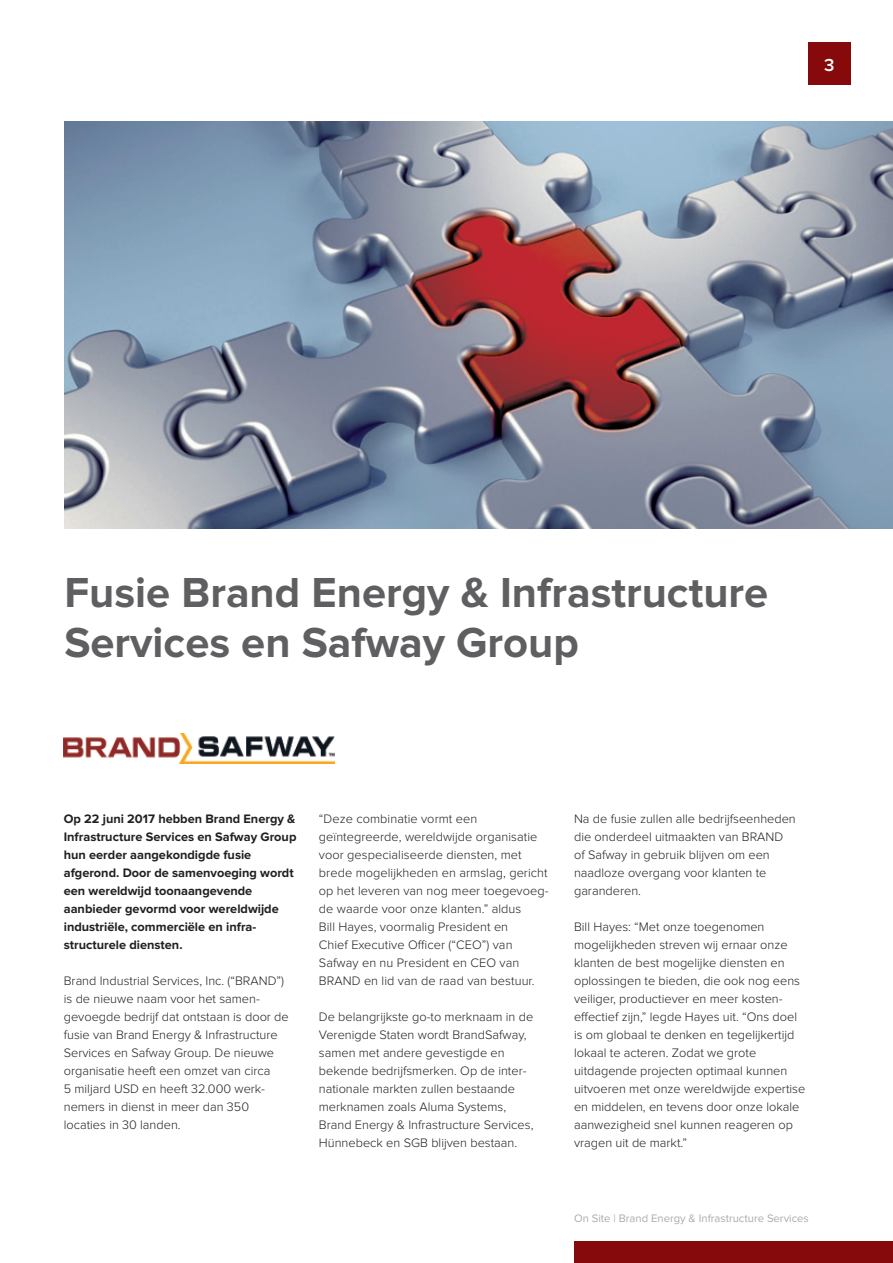
<style>
.page{position:relative;width:893px;height:1263px;background:#fff}
.page>*{position:absolute;margin:0;border:0;box-sizing:border-box;transform-origin:0 0}
.Hoofdkop_artikel{font:700 43.5px/49.5px "Proxima Nova";color:#5f5f62}
.t1{font:600 18px "Proxima Nova";color:#fff}
.Bodycopy{font:300 12.75px/18px "Proxima Nova";color:#231f20}
.Bodycopy-2{font:700 12.75px/18px "Proxima Nova";color:#231f20}
.t2{font:11.25px "Proxima Nova";color:#abacb0}
</style>
<div class="page">
<img style="left:64px;top:121px;width:829px;height:408px">
<img style="left:64px;top:733px;width:271px;height:31px">
<div style="left:808px;top:43px;width:42px;height:42px;background:#86090c"></div>
<div style="left:574px;top:1242px;width:319px;height:21px;background:#86090c"></div>
<p class="t1" style="left:824px;top:57px;width:12px">3</p>
<p class="Hoofdkop_artikel" style="left:64px;top:570px;width:705px">Fusie Brand Energy &amp; Infrastructure<br>Services en Safway Group</p>
<p class="Bodycopy-2" style="left:64px;top:810px;width:234px">Op 22 juni 2017 hebben Brand Energy &amp; Infrastructure Services en Safway Group hun eerder aangekondigde fusie afgerond. Door de samenvoeging wordt een wereldwijd toonaangevende aanbieder gevormd voor wereldwijde industriële, commerciële en infra&shy;structurele diensten.</p>
<p class="Bodycopy" style="left:64px;top:972px;width:226px">Brand Industrial Services, Inc. (“BRAND”) is de nieuwe naam voor het samen&shy;gevoegde bedrijf dat ontstaan is door de fusie van Brand Energy &amp; Infrastructure Services en Safway Group. De nieuwe organisatie heeft een omzet van circa<br>5 miljard USD en heeft 32.000 werk&shy;nemers in dienst in meer dan 350 locaties in 30 landen.</p>
<p class="Bodycopy" style="left:319px;top:810px;width:231px">“Deze combinatie vormt een geïntegreerde, wereldwijde organisatie voor gespecialiseerde diensten, met brede mogelijkheden en armslag, gericht op het leveren van nog meer toegevoeg&shy;de waarde voor onze klanten.” aldus<br>Bill Hayes, voormalig President en<br>Chief Executive Officer (“CEO”) van Safway en nu President en CEO van BRAND en lid van de raad van bestuur.</p>
<p class="Bodycopy" style="left:319px;top:1008px;width:216px">De belangrijkste go-to merknaam in de Verenigde Staten wordt BrandSafway, samen met andere gevestigde en bekende bedrijfsmerken. Op de inter&shy;nationale markten zullen bestaande merknamen zoals Aluma Systems, Brand Energy &amp; Infrastructure Services, Hünnebeck en SGB blijven bestaan.</p>
<p class="Bodycopy" style="left:574px;top:810px;width:223px">Na de fusie zullen alle bedrijfseenheden die onderdeel uitmaakten van BRAND of Safway in gebruik blijven om een naadloze overgang voor klanten te garanderen.</p>
<p class="Bodycopy" style="left:574px;top:918px;width:233px">Bill Hayes: “Met onze toegenomen mogelijkheden streven wij ernaar onze klanten de best mogelijke diensten en oplossingen te bieden, die ook nog eens veiliger, productiever en meer kosten&shy;effectief zijn,” legde Hayes uit. “Ons doel is om globaal te denken en tegelijkertijd lokaal te acteren. Zodat we grote uitdagende projecten optimaal kunnen uitvoeren met onze wereldwijde expertise en middelen, en tevens door onze lokale aanwezigheid snel kunnen reageren op vragen uit de markt.”</p>
<p class="t2" style="left:574px;top:1213px;width:236px">On Site | Brand Energy &amp; Infrastructure Services</p>
</div>
